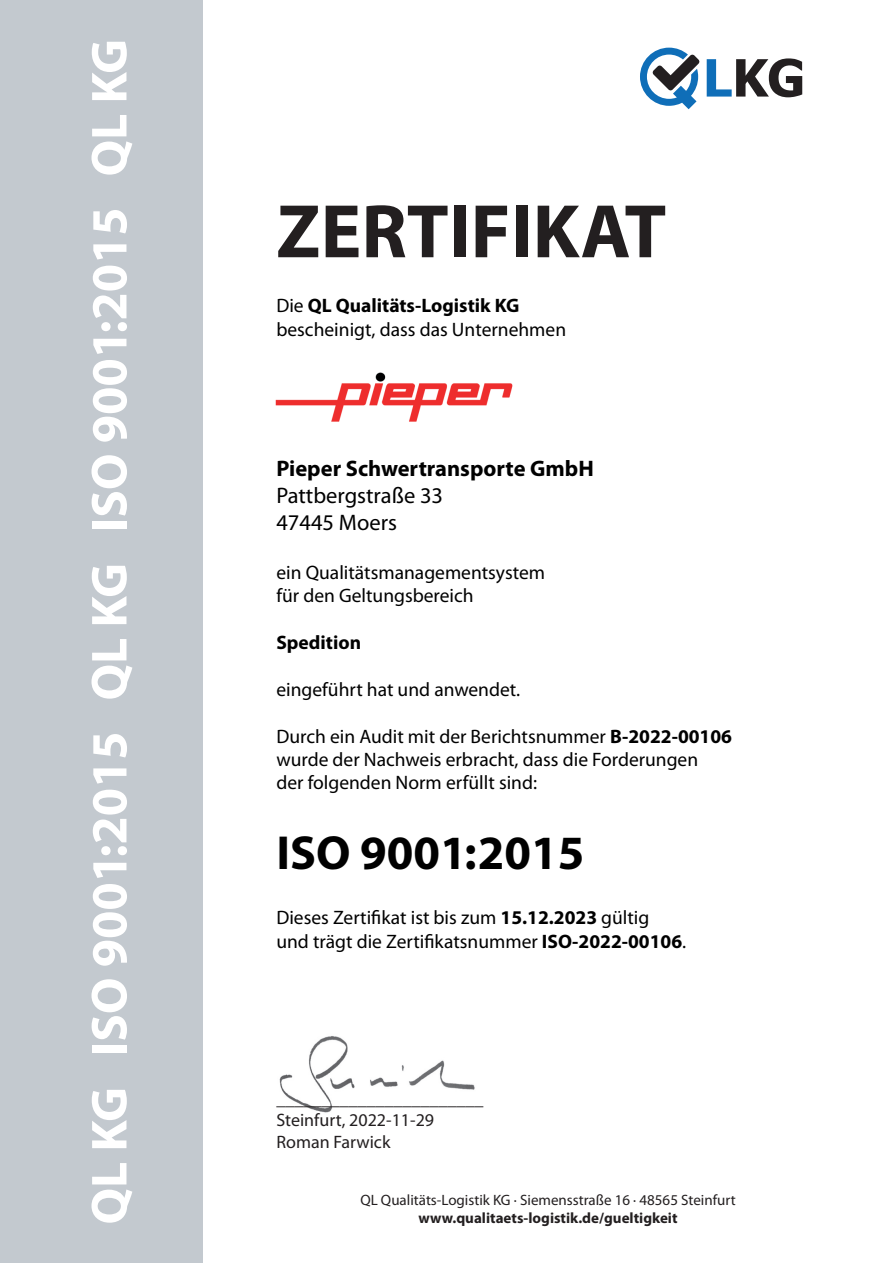
<style>
.page{position:relative;width:893px;height:1263px;background:#fff}
.page>*{position:absolute;margin:0;border:0;box-sizing:border-box;transform-origin:0 0}
.t1{font:700 76.5px "Myriad Pro";color:#231f20}
.t2{font:700 51px "Myriad Pro";color:#fff}
.t3{font:700 48px "Myriad Pro";color:#000}
.t4{font:700 22.5px "Myriad Pro";color:#000}
.t5{font:22.5px/27px "Myriad Pro";color:#000}
.t6{font:19.5px/23.4px "Myriad Pro";color:#000}
.t7{font:700 19.5px "Myriad Pro";color:#000}
.t8{font:18px/21.6px "Myriad Pro";color:#231f20}
.t9{font:15px "Myriad Pro";color:#231f20}
.t10{font:700 15px "Myriad Pro";color:#231f20}
.s1{font-weight:700}
</style>
<div class="page">
<div style="left:0;top:0;width:203px;height:1263px;background:#c3c9cf"></div>
<img style="left:279px;top:1036px;width:196px;height:77px">
<img style="left:275px;top:372px;width:238px;height:50px">
<svg style="left:707px;top:58px;width:95px;height:39px"></svg>
<svg style="left:640px;top:48px;width:59px;height:61px"></svg>
<h2 class="t2" style="left:76px;top:1224px;width:1187px;rotate:-90deg">QL KG ISO 9001:2015 QL KG ISO 9001:2015 QL KG</h2>
<h1 class="t1" style="left:276px;top:182px;width:391px">ZERTIFIKAT</h1>
<p class="t6" style="left:276px;top:294px;width:291px">Die <span class="s1">QL Qualitäts-Logistik KG </span>bescheinigt, dass das Unternehmen</p>
<p class="t4" style="left:276px;top:454px;width:319px">Pieper Schwertransporte GmbH</p>
<p class="t5" style="left:276px;top:482px;width:168px">Pattbergstraße 33<br>47445 Moers</p>
<p class="t6" style="left:276px;top:560px;width:270px">ein Qualitätsmanagementsystem für den Geltungsbereich</p>
<p class="t7" style="left:276px;top:630px;width:86px">Spedition</p>
<p class="t6" style="left:276px;top:677px;width:245px">eingeführt hat und anwendet.</p>
<p class="t6" style="left:276px;top:724px;width:457px">Durch ein Audit mit der Berichtsnummer <span class="s1">B-2022-00106 </span>wurde der Nachweis erbracht, dass die Forderungen<br>der folgenden Norm erfüllt sind:</p>
<h3 class="t3" style="left:276px;top:821px;width:310px">ISO 9001:2015</h3>
<p class="t6" style="left:276px;top:906px;width:411px">Dieses Zertifikat ist bis zum <span class="s1">15.12.2023</span> gültig und trägt die Zertifikatsnummer <span class="s1">ISO-2022-00106</span>.</p>
<p class="t8" style="left:276px;top:1087px;width:209px">_______________________<br>Steinfurt, 2022-11-29<br>Roman Farwick</p>
<p class="t9" style="left:360px;top:1191px;width:377px">QL Qualitäts-Logistik KG ∙ Siemensstraße 16 ∙ 48565 Steinfurt</p>
<p class="t10" style="left:418px;top:1208px;width:261px">www.qualitaets-logistik.de/gueltigkeit</p>
</div>
